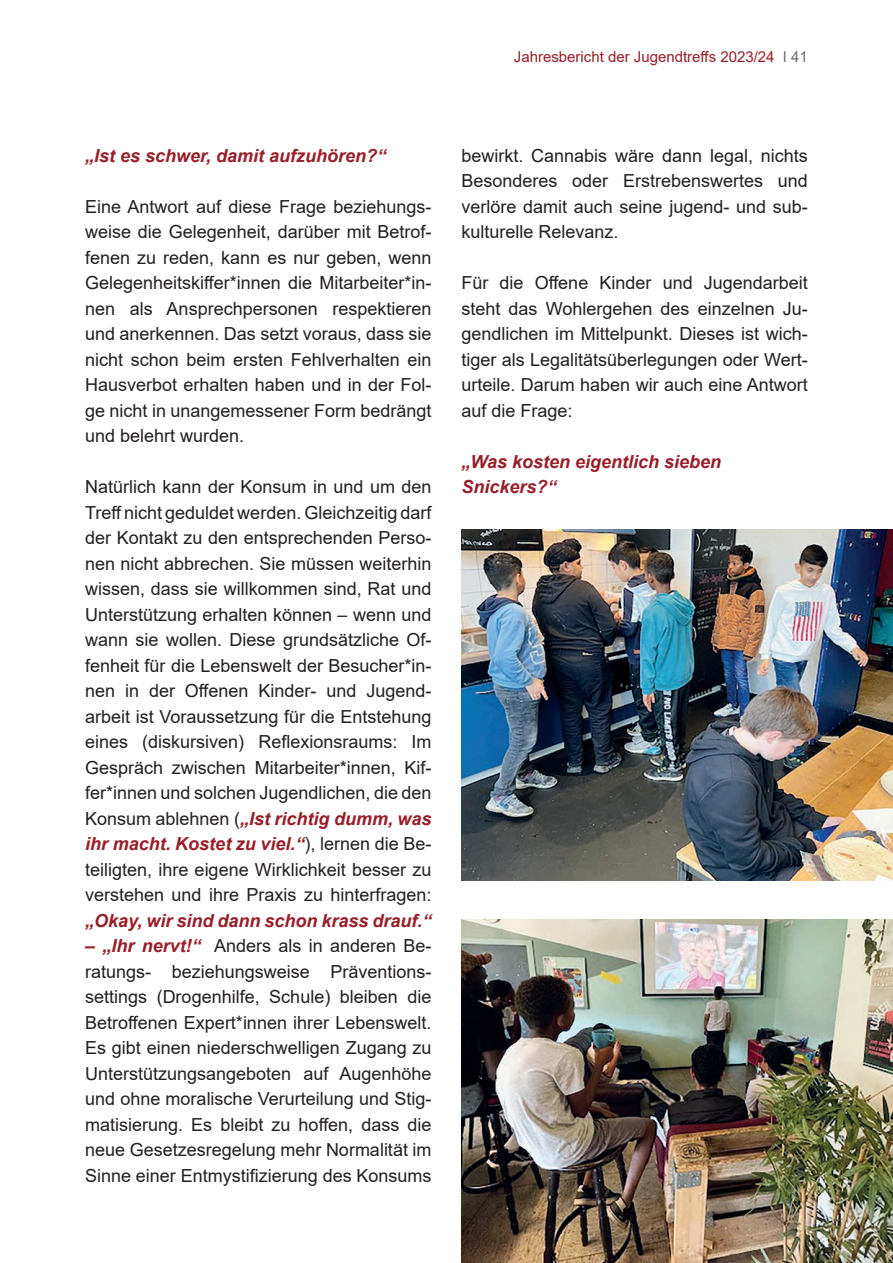
<style>
.page{position:relative;width:893px;height:1263px;background:#fff}
.page>*{position:absolute;margin:0;border:0;box-sizing:border-box;transform-origin:0 0}
.t1{font:18px/25.5px "Arial";color:#231f20;text-align:justify}
.t2{font:italic 700 18px/25.5px "Arial";color:#981e29}
.t3{font:15px "Arial";color:#981e29}
.s1{color:#6c6d70}
.s2{font-weight:700;font-style:italic;color:#981e29}
</style>
<div class="page">
<img style="left:461px;top:919px;width:432px;height:344px">
<img style="left:461px;top:529px;width:432px;height:351px">
<p class="t3" style="left:514px;top:46px;width:296px">Jahresbericht der Jugendtreffs 2023/24 <span class="s1">I 41</span></p>
<p class="t2" style="left:85px;top:143px;width:303px">„Ist es schwer, damit aufzuhören?“</p>
<p class="t1" style="left:85px;top:193px;width:348px">Eine Antwort auf diese Frage beziehungs&shy;weise die Gelegenheit, darüber mit Betrof&shy;fenen zu reden, kann es nur geben, wenn Gelegenheitskiffer*innen die Mitarbeiter*in&shy;nen als Ansprechpersonen respektieren und anerkennen. Das setzt voraus, dass sie nicht schon beim ersten Fehlverhalten ein Hausverbot erhalten haben und in der Fol&shy;ge nicht in unangemessener Form bedrängt und belehrt wurden.</p>
<p class="t1" style="left:85px;top:474px;width:348px">Natürlich kann der Konsum in und um den Treff nicht geduldet werden. Gleichzeitig darf der Kontakt zu den entsprechenden Perso&shy;nen nicht abbrechen. Sie müssen weiterhin wissen, dass sie willkommen sind, Rat und Unterstützung erhalten können – wenn und wann sie wollen. Diese grundsätzliche Of&shy;fenheit für die Lebenswelt der Besucher*in&shy;nen in der Offenen Kinder- und Jugend&shy;arbeit ist Voraussetzung für die Entstehung eines (diskursiven) Reflexionsraums: Im Gespräch zwischen Mitarbeiter*innen, Kif&shy;fer*innen und solchen Jugendlichen, die den Konsum ablehnen (<span class="s2">„Ist richtig dumm, was ihr macht. Kostet zu viel.“</span>), lernen die Be&shy;teiligten, ihre eigene Wirklichkeit besser zu verstehen und ihre Praxis zu hinterfragen:</p>
<p class="t2" style="left:85px;top:908px;width:348px">„Okay, wir sind dann schon krass drauf.“</p>
<p class="t1" style="left:85px;top:933px;width:348px"><span class="s2">– „Ihr nervt!“</span> Anders als in anderen Be&shy;ratungs- beziehungsweise Präventions&shy;settings (Drogenhilfe, Schule) bleiben die Betroffenen Expert*innen ihrer Lebenswelt.<br>Es gibt einen niederschwelligen Zugang zu Unterstützungsangeboten auf Augenhöhe und ohne moralische Verurteilung und Stig&shy;matisierung. Es bleibt zu hoffen, dass die neue Gesetzesregelung mehr Normalität im Sinne einer Entmystifizierung des Konsums</p>
<p class="t1" style="left:461px;top:143px;width:348px">bewirkt. Cannabis wäre dann legal, nichts Besonderes oder Erstrebenswertes und verlöre damit auch seine jugend- und sub&shy;kulturelle Relevanz.</p>
<p class="t1" style="left:461px;top:270px;width:348px">Für die Offene Kinder und Jugendarbeit steht das Wohlergehen des einzelnen Ju&shy;gendlichen im Mittelpunkt. Dieses ist wich&shy;tiger als Legalitätsüberlegungen oder Wert&shy;urteile. Darum haben wir auch eine Antwort auf die Frage:</p>
<p class="t2" style="left:461px;top:449px;width:261px">„Was kosten eigentlich sieben<br>Snickers?“</p>
</div>
